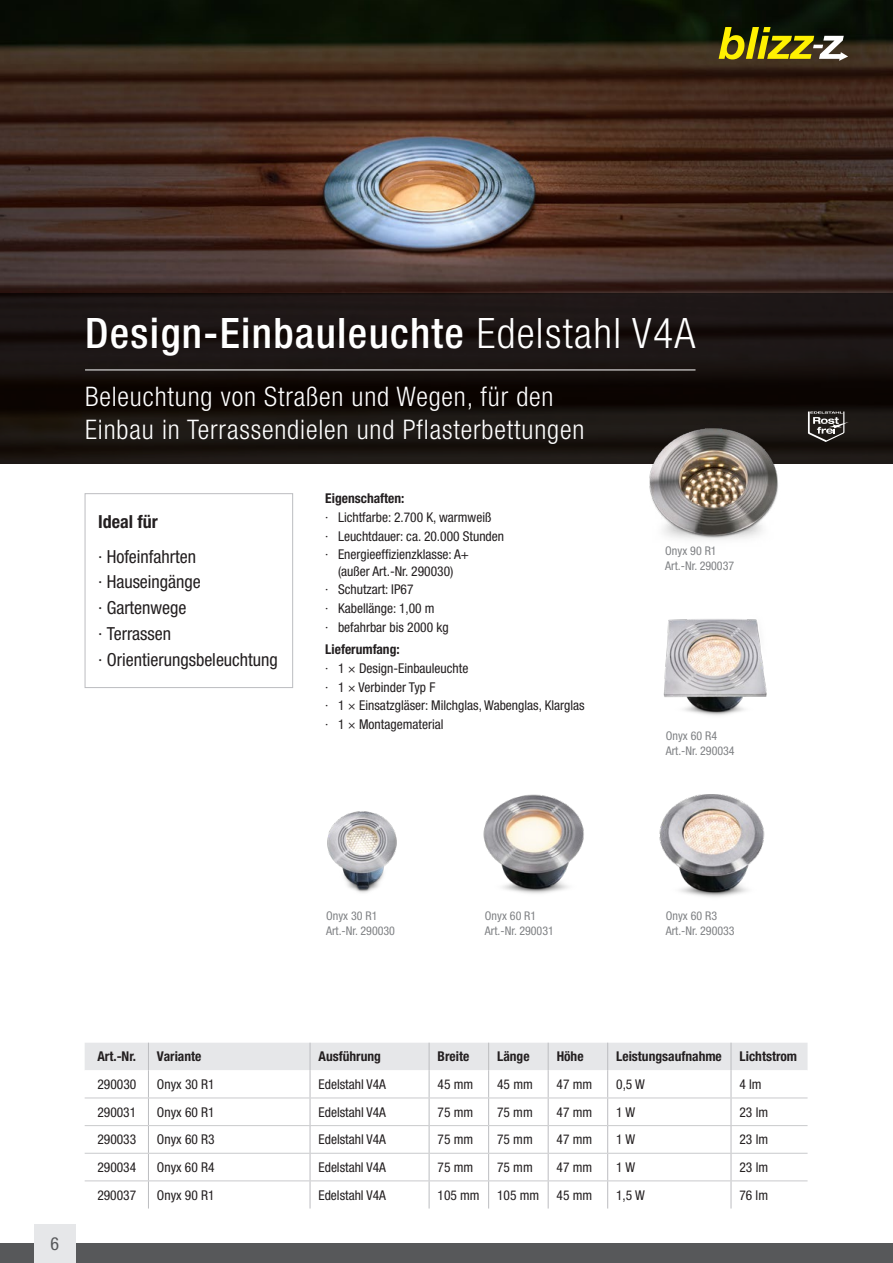
<style>
.page{position:relative;width:893px;height:1263px;background:#fff}
.page>*{position:absolute;margin:0;border:0;box-sizing:border-box;transform-origin:0 0}
.t1{font:500 condensed 42px "Helvetica Neue LT Pro";letter-spacing:.03em;color:#fff}
.t2{font:300 condensed 27px/32.4px "Helvetica Neue LT Pro";letter-spacing:.03em;color:#fff}
.t3{font:condensed 18px/25.8px "Helvetica Neue LT Pro";color:#231f20}
.t4{font:700 condensed 18px "Helvetica Neue LT Pro";color:#231f20}
.t5{font:condensed 18px "Helvetica Neue LT Pro";color:#57585a}
.t6{font:condensed 13.5px/18.6px "Helvetica Neue LT Pro";color:#231f20}
.t7{font:700 condensed 13.5px "Helvetica Neue LT Pro";color:#231f20}
.t8{font:condensed 12px/15px "Helvetica Neue LT Pro";color:#808285}
.s1{font-weight:300}
</style>
<div class="page">
<div style="left:0;top:1243px;width:893px;height:20px;background:#57585a"></div>
<div style="left:34px;top:1225px;width:42px;height:38px;background:#e6e7e9"></div>
<img style="left:0;top:0;width:893px;height:293px">
<svg style="left:0;top:293px;width:893px;height:170px;fill:#1b1513"></svg>
<svg style="left:719px;top:27px;width:129px;height:34px"></svg>
<div style="left:85px;top:493px;width:208px;height:195px;border:1px solid #bcbdc0"></div>
<hr style="left:85px;top:370px;width:610px;height:1px;background:#fff">
<img style="left:327px;top:811px;width:70px;height:82px">
<img style="left:483px;top:794px;width:101px;height:100px">
<img style="left:659px;top:794px;width:106px;height:103px">
<img style="left:663px;top:619px;width:104px;height:97px">
<img style="left:607px;top:376px;width:213px;height:164px">
<svg style="left:808px;top:411px;width:40px;height:31px"></svg>
<svg style="left:85px;top:1043px;width:722px;height:165px"></svg>
<hr style="left:85px;top:1097px;width:63px;height:1px;background:#c9cacc">
<hr style="left:148px;top:1097px;width:162px;height:1px;background:#c9cacc">
<hr style="left:310px;top:1097px;width:119px;height:1px;background:#c9cacc">
<hr style="left:429px;top:1097px;width:60px;height:1px;background:#c9cacc">
<hr style="left:489px;top:1097px;width:59px;height:1px;background:#c9cacc">
<hr style="left:548px;top:1097px;width:60px;height:1px;background:#c9cacc">
<hr style="left:608px;top:1097px;width:123px;height:1px;background:#c9cacc">
<hr style="left:731px;top:1097px;width:76px;height:1px;background:#c9cacc">
<hr style="left:85px;top:1125px;width:63px;height:1px;background:#c9cacc">
<hr style="left:148px;top:1125px;width:162px;height:1px;background:#c9cacc">
<hr style="left:310px;top:1125px;width:119px;height:1px;background:#c9cacc">
<hr style="left:429px;top:1125px;width:60px;height:1px;background:#c9cacc">
<hr style="left:489px;top:1125px;width:59px;height:1px;background:#c9cacc">
<hr style="left:548px;top:1125px;width:60px;height:1px;background:#c9cacc">
<hr style="left:608px;top:1125px;width:123px;height:1px;background:#c9cacc">
<hr style="left:731px;top:1125px;width:76px;height:1px;background:#c9cacc">
<hr style="left:85px;top:1153px;width:63px;height:1px;background:#c9cacc">
<hr style="left:148px;top:1153px;width:162px;height:1px;background:#c9cacc">
<hr style="left:310px;top:1153px;width:119px;height:1px;background:#c9cacc">
<hr style="left:429px;top:1153px;width:60px;height:1px;background:#c9cacc">
<hr style="left:489px;top:1153px;width:59px;height:1px;background:#c9cacc">
<hr style="left:548px;top:1153px;width:60px;height:1px;background:#c9cacc">
<hr style="left:608px;top:1153px;width:123px;height:1px;background:#c9cacc">
<hr style="left:731px;top:1153px;width:76px;height:1px;background:#c9cacc">
<hr style="left:85px;top:1180px;width:63px;height:1px;background:#c9cacc">
<hr style="left:148px;top:1180px;width:162px;height:1px;background:#c9cacc">
<hr style="left:310px;top:1180px;width:119px;height:1px;background:#c9cacc">
<hr style="left:429px;top:1180px;width:60px;height:1px;background:#c9cacc">
<hr style="left:489px;top:1180px;width:59px;height:1px;background:#c9cacc">
<hr style="left:548px;top:1180px;width:60px;height:1px;background:#c9cacc">
<hr style="left:608px;top:1180px;width:123px;height:1px;background:#c9cacc">
<hr style="left:731px;top:1180px;width:76px;height:1px;background:#c9cacc">
<h1 class="t1" style="left:85px;top:308px;width:612px">Design-Einbauleuchte <span class="s1">Edelstahl V4A</span></h1>
<h2 class="t2" style="left:85px;top:380px;width:501px">Beleuchtung von Straßen und Wegen, für den<br>Einbau in Terrassendielen und Pflasterbettungen</h2>
<h3 class="t4" style="left:98px;top:511px;width:61px">Ideal für</h3>
<h3 class="t3" style="left:98px;top:543px;width:181px">· Hofeinfahrten<br>· Hauseingänge<br>· Gartenwege<br>· Terrassen<br>· Orientierungsbeleuchtung</h3>
<p class="t7" style="left:325px;top:490px;width:81px">Eigenschaften:</p>
<p class="t6" style="left:325px;top:508px;width:180px">· Lichtfarbe: 2.700 K, warmweiß<br>· Leuchtdauer: ca. 20.000 Stunden · Energieeffizienzklasse: A+</p>
<p class="t6" style="left:325px;top:561px;width:130px;text-indent:13px">(außer Art.-Nr. 290030) · Schutzart: IP67<br>· Kabellänge: 1,00 m<br>· befahrbar bis 2000 kg</p>
<p class="t7" style="left:325px;top:642px;width:76px">Lieferumfang:</p>
<p class="t6" style="left:325px;top:659px;width:261px">· 1 × Design-Einbauleuchte<br>· 1 × Verbinder Typ F<br>· 1 × Einsatzgläser: Milchglas, Wabenglas, Klarglas · 1 × Montagematerial</p>
<p class="t8" style="left:665px;top:543px;width:70px">Onyx 90 R1<br>Art.-Nr. 290037</p>
<p class="t8" style="left:666px;top:728px;width:70px">Onyx 60 R4<br>Art.-Nr. 290034</p>
<p class="t8" style="left:326px;top:908px;width:70px">Onyx 30 R1<br>Art.-Nr. 290030</p>
<p class="t8" style="left:485px;top:908px;width:70px">Onyx 60 R1<br>Art.-Nr. 290031</p>
<p class="t8" style="left:666px;top:908px;width:70px">Onyx 60 R3<br>Art.-Nr. 290033</p>
<h3 class="t5" style="left:51px;top:1233px;width:10px">6</h3>
<p class="t7" style="left:97px;top:1048px;width:40px">Art.-Nr.</p>
<p class="t7" style="left:157px;top:1048px;width:46px">Variante</p>
<p class="t7" style="left:319px;top:1048px;width:64px">Ausführung</p>
<p class="t7" style="left:438px;top:1048px;width:33px">Breite</p>
<p class="t7" style="left:497px;top:1048px;width:34px">Länge</p>
<p class="t7" style="left:557px;top:1048px;width:28px">Höhe</p>
<p class="t7" style="left:616px;top:1048px;width:107px">Leistungsaufnahme</p>
<p class="t7" style="left:739px;top:1048px;width:59px">Lichtstrom</p>
<p class="t6" style="left:97px;top:1075px;width:40px">290030</p>
<p class="t6" style="left:157px;top:1075px;width:59px">Onyx 30 R1</p>
<p class="t6" style="left:319px;top:1075px;width:69px">Edelstahl V4A</p>
<p class="t6" style="left:438px;top:1075px;width:37px">45 mm</p>
<p class="t6" style="left:497px;top:1075px;width:37px">45 mm</p>
<p class="t6" style="left:557px;top:1075px;width:37px">47 mm</p>
<p class="t6" style="left:616px;top:1075px;width:30px">0,5 W</p>
<p class="t6" style="left:739px;top:1075px;width:24px">4 lm</p>
<p class="t6" style="left:97px;top:1102px;width:40px">290031</p>
<p class="t6" style="left:157px;top:1102px;width:59px">Onyx 60 R1</p>
<p class="t6" style="left:318px;top:1102px;width:69px">Edelstahl V4A</p>
<p class="t6" style="left:438px;top:1102px;width:37px">75 mm</p>
<p class="t6" style="left:497px;top:1102px;width:37px">75 mm</p>
<p class="t6" style="left:557px;top:1102px;width:37px">47 mm</p>
<p class="t6" style="left:616px;top:1102px;width:20px">1 W</p>
<p class="t6" style="left:739px;top:1102px;width:30px">23 lm</p>
<p class="t6" style="left:97px;top:1130px;width:40px">290033</p>
<p class="t6" style="left:157px;top:1130px;width:59px">Onyx 60 R3</p>
<p class="t6" style="left:318px;top:1130px;width:69px">Edelstahl V4A</p>
<p class="t6" style="left:438px;top:1130px;width:37px">75 mm</p>
<p class="t6" style="left:497px;top:1130px;width:37px">75 mm</p>
<p class="t6" style="left:557px;top:1130px;width:37px">47 mm</p>
<p class="t6" style="left:616px;top:1130px;width:20px">1 W</p>
<p class="t6" style="left:739px;top:1130px;width:30px">23 lm</p>
<p class="t6" style="left:97px;top:1158px;width:40px">290034</p>
<p class="t6" style="left:157px;top:1158px;width:59px">Onyx 60 R4</p>
<p class="t6" style="left:318px;top:1158px;width:69px">Edelstahl V4A</p>
<p class="t6" style="left:438px;top:1158px;width:37px">75 mm</p>
<p class="t6" style="left:497px;top:1158px;width:37px">75 mm</p>
<p class="t6" style="left:557px;top:1158px;width:37px">47 mm</p>
<p class="t6" style="left:616px;top:1158px;width:20px">1 W</p>
<p class="t6" style="left:739px;top:1158px;width:30px">23 lm</p>
<p class="t6" style="left:97px;top:1185px;width:40px">290037</p>
<p class="t6" style="left:157px;top:1185px;width:59px">Onyx 90 R1</p>
<p class="t6" style="left:318px;top:1185px;width:69px">Edelstahl V4A</p>
<p class="t6" style="left:438px;top:1185px;width:44px">105 mm</p>
<p class="t6" style="left:497px;top:1185px;width:44px">105 mm</p>
<p class="t6" style="left:557px;top:1185px;width:37px">45 mm</p>
<p class="t6" style="left:616px;top:1185px;width:30px">1,5 W</p>
<p class="t6" style="left:739px;top:1185px;width:30px">76 lm</p>
</div>
